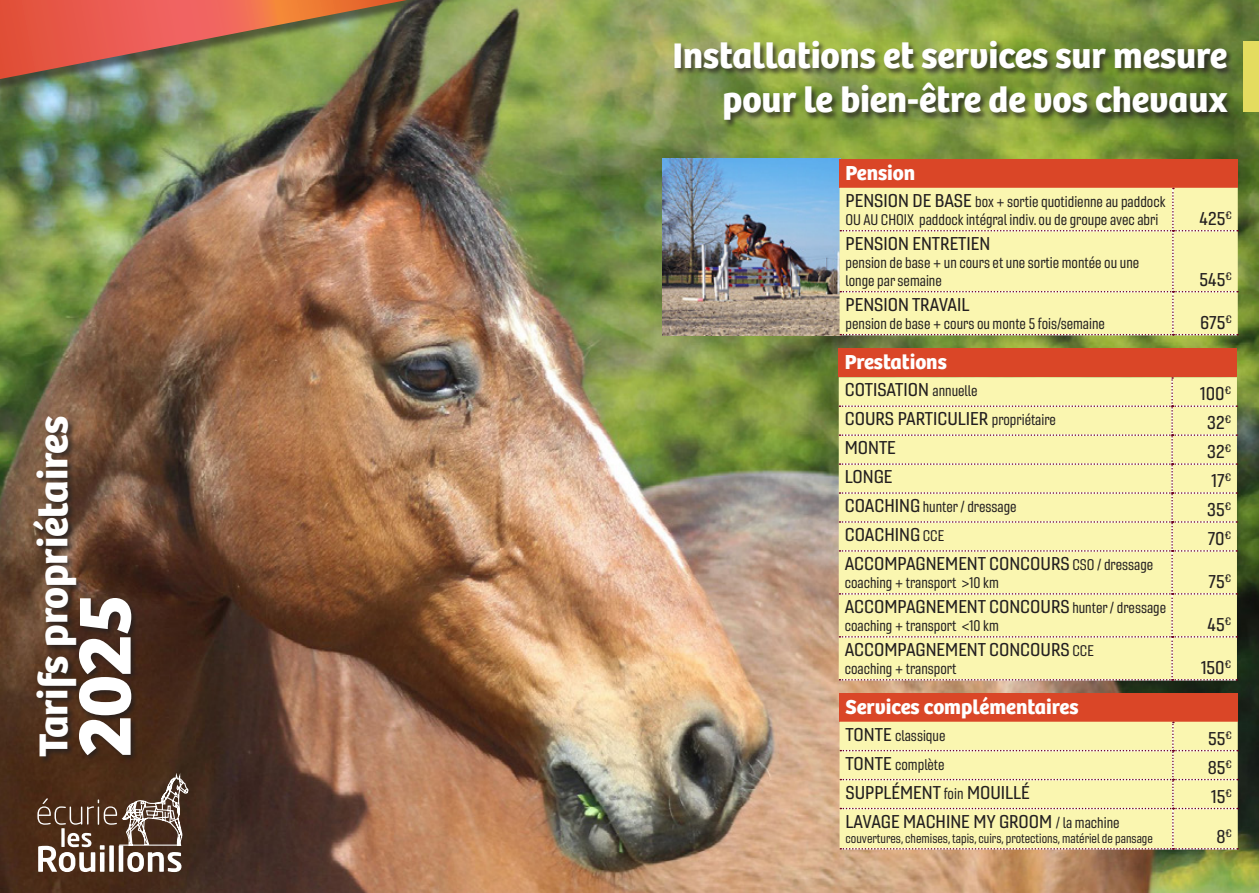
<style>
.page{position:relative;width:1259px;height:893px;background:#fff}
.page>*{position:absolute;margin:0;border:0;box-sizing:border-box;transform-origin:0 0}
.t1{font:700 78.6px "Bree";color:#fff}
.t2{font:700 41.7px "Bree";color:#fff}
.t3{font:700 36.9px "Bree";color:#fff}
.t4{font:700 21px "Bree";color:#fff}
.t5{font:18px "Gineso Nor Med";color:#231f20}
.t6{font:15px/18px "Gineso Con Reg";color:#231f20}
.t7{font:12.75px "Gineso Con Reg";color:#231f20}
.s1{font-family:"Gineso Nor Med";font-size:18px}
.s2{font-family:"Gineso Con Reg";font-size:15px}
</style>
<div class="page">
<img style="left:0;top:0;width:1259px;height:893px">
<div style="left:0;top:0;width:471px;height:100px;background:#231f20;opacity:.54"></div>
<svg style="left:0;top:0;width:407px;height:79px;background:#af734e"></svg>
<div style="left:839px;top:693px;width:398px;height:29px;background:#da4627"></div>
<svg style="left:840px;top:722px;width:398px;height:127px;background:#f7f1af"></svg>
<img style="left:663px;top:159px;width:176px;height:176px">
<div style="left:839px;top:159px;width:398px;height:29px;background:#da4627"></div>
<div style="left:840px;top:188px;width:398px;height:147px;background:#faf6b0"></div>
<div style="left:838px;top:348px;width:399px;height:29px;background:#da4627"></div>
<div style="left:839px;top:377px;width:398px;height:304px;background:#faf6b0"></div>
<div style="left:32px;top:416px;width:51px;height:348px;background:#231f20;opacity:.75"></div>
<div style="left:77px;top:596px;width:61px;height:166px;background:#231f20;opacity:.75"></div>
<div style="left:673px;top:40px;width:561px;height:88px;background:#231f20;opacity:.75"></div>
<div style="left:1243px;top:41px;width:16px;height:71px;background:#e4dc5f"></div>
<svg style="left:37px;top:601px;width:153px;height:271px;background:#533b2c"></svg>
<p class="t2" style="left:28px;top:757px;width:343px;rotate:-90deg">Tarifs propriétaires</p>
<p class="t1" style="left:57px;top:757px;width:165px;rotate:-90deg">2025</p>
<p class="t3" style="left:672px;top:33px;width:556px">Installations et services sur mesure</p>
<p class="t3" style="left:722px;top:77px;width:506px">pour le bien-être de vos chevaux</p>
<p class="t4" style="left:845px;top:160px;width:71px">Pension</p>
<p class="t6" style="left:845px;top:192px;width:321px"><span class="s1">PENSION DE BASE</span> box + sortie quotidienne au paddock</p>
<p class="t6" style="left:845px;top:210px;width:314px">OU AU CHOIX paddock intégral indiv. ou de groupe avec abri</p>
<p class="t5" style="left:1199px;top:207px;width:34px">425<sup>€</sup></p>
<p class="t5" style="left:845px;top:232px;width:146px">PENSION ENTRETIEN</p>
<p class="t6" style="left:845px;top:253px;width:295px">pension de base + un cours et une sortie montée ou une longe par semaine</p>
<p class="t5" style="left:1199px;top:268px;width:34px">545<sup>€</sup></p>
<p class="t5" style="left:845px;top:293px;width:125px">PENSION TRAVAIL</p>
<p class="t6" style="left:845px;top:314px;width:261px">pension de base + cours ou monte 5 fois/semaine</p>
<p class="t5" style="left:1200px;top:311px;width:33px">675<sup>€</sup></p>
<p class="t4" style="left:844px;top:350px;width:104px">Prestations</p>
<p class="t5" style="left:844px;top:379px;width:134px">COTISATION <span class="s2">annuelle</span></p>
<p class="t5" style="left:1200px;top:383px;width:33px">100<sup>€</sup></p>
<p class="t5" style="left:844px;top:408px;width:213px">COURS PARTICULIER <span class="s2">propriétaire</span></p>
<p class="t5" style="left:1207px;top:412px;width:25px">32<sup>€</sup></p>
<p class="t5" style="left:844px;top:437px;width:53px">MONTE</p>
<p class="t5" style="left:1207px;top:441px;width:25px">32<sup>€</sup></p>
<p class="t5" style="left:844px;top:465px;width:49px">LONGE</p>
<p class="t5" style="left:1211px;top:469px;width:21px">17<sup>€</sup></p>
<p class="t6" style="left:844px;top:498px;width:173px"><span class="s1">COACHING</span> hunter / dressage</p>
<p class="t5" style="left:1207px;top:498px;width:25px">35<sup>€</sup></p>
<p class="t5" style="left:844px;top:523px;width:101px">COACHING <span class="s2">CCE</span></p>
<p class="t5" style="left:1207px;top:527px;width:25px">70<sup>€</sup></p>
<p class="t5" style="left:844px;top:552px;width:310px">ACCOMPAGNEMENT CONCOURS <span class="s2">CSO / dressage</span></p>
<p class="t6" style="left:844px;top:574px;width:156px">coaching + transport &gt;10 km</p>
<p class="t5" style="left:1208px;top:570px;width:24px">75<sup>€</sup></p>
<p class="t5" style="left:844px;top:595px;width:323px">ACCOMPAGNEMENT CONCOURS <span class="s2">hunter / dressage</span></p>
<p class="t6" style="left:844px;top:616px;width:156px">coaching + transport &lt;10 km</p>
<p class="t5" style="left:1207px;top:613px;width:25px">45<sup>€</sup></p>
<p class="t5" style="left:844px;top:638px;width:250px">ACCOMPAGNEMENT CONCOURS <span class="s2">CCE</span></p>
<p class="t6" style="left:844px;top:659px;width:113px">coaching + transport</p>
<p class="t5" style="left:1200px;top:656px;width:32px">150<sup>€</sup></p>
<p class="t4" style="left:845px;top:694px;width:235px">Services complémentaires</p>
<p class="t6" style="left:845px;top:726px;width:101px"><span class="s1">TONTE</span> classique</p>
<p class="t5" style="left:1208px;top:727px;width:25px">55<sup>€</sup></p>
<p class="t6" style="left:845px;top:755px;width:101px"><span class="s1">TONTE</span> complète</p>
<p class="t5" style="left:1207px;top:756px;width:26px">85<sup>€</sup></p>
<p class="t5" style="left:845px;top:781px;width:186px">SUPPLÉMENT <span class="s2">foin</span> MOUILLÉ</p>
<p class="t5" style="left:1211px;top:785px;width:22px">15<sup>€</sup></p>
<p class="t5" style="left:845px;top:810px;width:275px">LAVAGE MACHINE MY GROOM <span class="s2">/ la machine</span></p>
<p class="t7" style="left:845px;top:830px;width:309px">couvertures, chemises, tapis, cuirs, protections, matériel de pansage</p>
<p class="t5" style="left:1216px;top:825px;width:17px">8<sup>€</sup></p>
</div>
